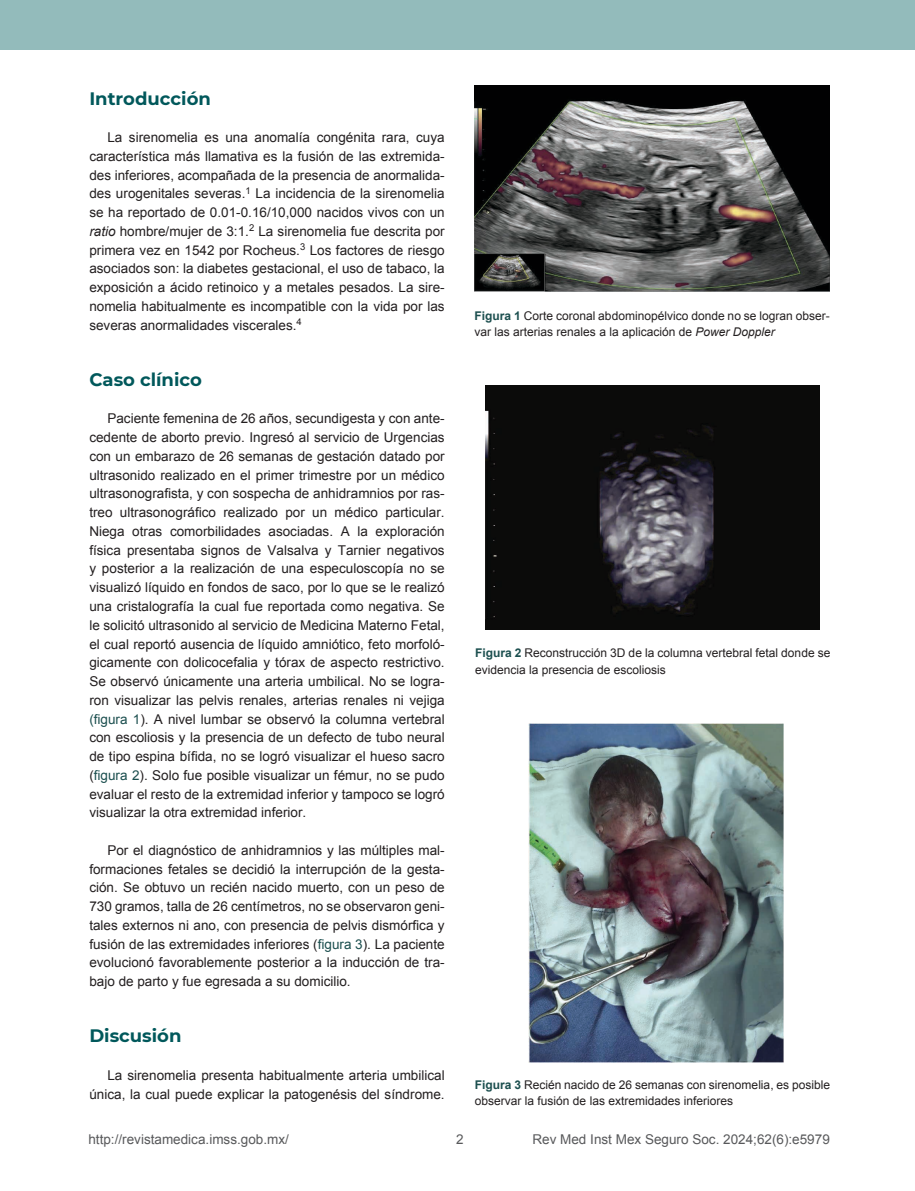
<style>
.page{position:relative;width:915px;height:1191px;background:#fff}
.page>*{position:absolute;margin:0;border:0;box-sizing:border-box;transform-origin:0 0}
.t1{font:700 18px "Montserrat";color:#01585b}
.t2{font:13.5px/18.8px "Arial";color:#231f20;text-align:justify}
.t3{font:13.5px "Arial";color:#58595b}
.t4{font:12px/16.5px "Arial";color:#231f20}
.s1{font-style:italic}
.s2{color:#1c4f4f}
.s3{font-weight:700;color:#1c4f4f}
</style>
<div class="page">
<div style="left:0;top:0;width:914px;height:50px;background:#93bbbb"></div>
<img style="left:474px;top:86px;width:355px;height:205px">
<img style="left:486px;top:386px;width:333px;height:243px">
<img style="left:528px;top:723px;width:254px;height:339px">
<h1 class="t1" style="left:89px;top:85px;width:123px">Introducción</h1>
<p class="t2" style="left:89px;top:128px;width:357px;text-indent:18px">La sirenomelia es una anomalía congénita rara, cuya característica más llamativa es la fusión de las extremida&shy;des inferiores, acompañada de la presencia de anormalida&shy;des urogenitales severas.<sup>1</sup> La incidencia de la sirenomelia se ha reportado de 0.01-0.16/10,000 nacidos vivos con un <span class="s1">ratio</span> hombre/mujer de 3:1.<sup>2</sup> La sirenomelia fue descrita por primera vez en 1542 por Rocheus.<sup>3</sup> Los factores de riesgo asociados son: la diabetes gestacional, el uso de tabaco, la exposición a ácido retinoico y a metales pesados. La sire&shy;nomelia habitualmente es incompatible con la vida por las severas anormalidades viscerales.<sup>4</sup></p>
<h1 class="t1" style="left:89px;top:366px;width:114px">Caso clínico</h1>
<p class="t2" style="left:89px;top:409px;width:357px;text-indent:18px">Paciente femenina de 26 años, secundigesta y con ante&shy;cedente de aborto previo. Ingresó al servicio de Urgencias con un embarazo de 26 semanas de gestación datado por ultrasonido realizado en el primer trimestre por un médico ultrasonografista, y con sospecha de anhidramnios por ras&shy;treo ultrasonográfico realizado por un médico particular.<br>Niega otras comorbilidades asociadas. A la exploración física presentaba signos de Valsalva y Tarnier negativos y posterior a la realización de una especuloscopía no se visualizó líquido en fondos de saco, por lo que se le realizó una cristalografía la cual fue reportada como negativa. Se le solicitó ultrasonido al servicio de Medicina Materno Fetal, el cual reportó ausencia de líquido amniótico, feto morfoló&shy;gicamente con dolicocefalia y tórax de aspecto restrictivo.<br>Se observó únicamente una arteria umbilical. No se logra&shy;ron visualizar las pelvis renales, arterias renales ni vejiga <span class="s2">(figura 1</span>). A nivel lumbar se observó la columna vertebral con escoliosis y la presencia de un defecto de tubo neural de tipo espina bífida, no se logró visualizar el hueso sacro (<span class="s2">figura 2</span>). Solo fue posible visualizar un fémur, no se pudo evaluar el resto de la extremidad inferior y tampoco se logró visualizar la otra extremidad inferior.</p>
<p class="t2" style="left:89px;top:841px;width:357px;text-indent:18px">Por el diagnóstico de anhidramnios y las múltiples mal&shy;formaciones fetales se decidió la interrupción de la gesta&shy;ción. Se obtuvo un recién nacido muerto, con un peso de 730 gramos, talla de 26 centímetros, no se observaron geni&shy;tales externos ni ano, con presencia de pelvis dismórfica y fusión de las extremidades inferiores (<span class="s2">figura 3</span>). La paciente evolucionó favorablemente posterior a la inducción de tra&shy;bajo de parto y fue egresada a su domicilio.</p>
<h1 class="t1" style="left:89px;top:1023px;width:94px">Discusión</h1>
<p class="t2" style="left:89px;top:1066px;width:357px;text-align:right">La sirenomelia presenta habitualmente arteria umbilical única, la cual puede explicar la patogenésis del síndrome.</p>
<p class="t4" style="left:474px;top:307px;width:357px"><span class="s3">Figura 1</span> Corte coronal abdominopélvico donde no se logran obser&shy;var las arterias renales a la aplicación de <span class="s1">Power Doppler</span></p>
<p class="t4" style="left:475px;top:645px;width:357px"><span class="s3">Figura 2</span> Reconstrucción 3D de la columna vertebral fetal donde se evidencia la presencia de escoliosis</p>
<p class="t4" style="left:474px;top:1076px;width:357px"><span class="s3">Figura 3</span> Recién nacido de 26 semanas con sirenomelia, es posible observar la fusión de las extremidades inferiores</p>
<p class="t3" style="left:88px;top:1130px;width:202px">http://revistamedica.imss.gob.mx/</p>
<p class="t3" style="left:456px;top:1130px;width:9px">2</p>
<p class="t3" style="left:532px;top:1130px;width:299px">Rev Med Inst Mex Seguro Soc. 2024;62(6):e5979</p>
</div>
